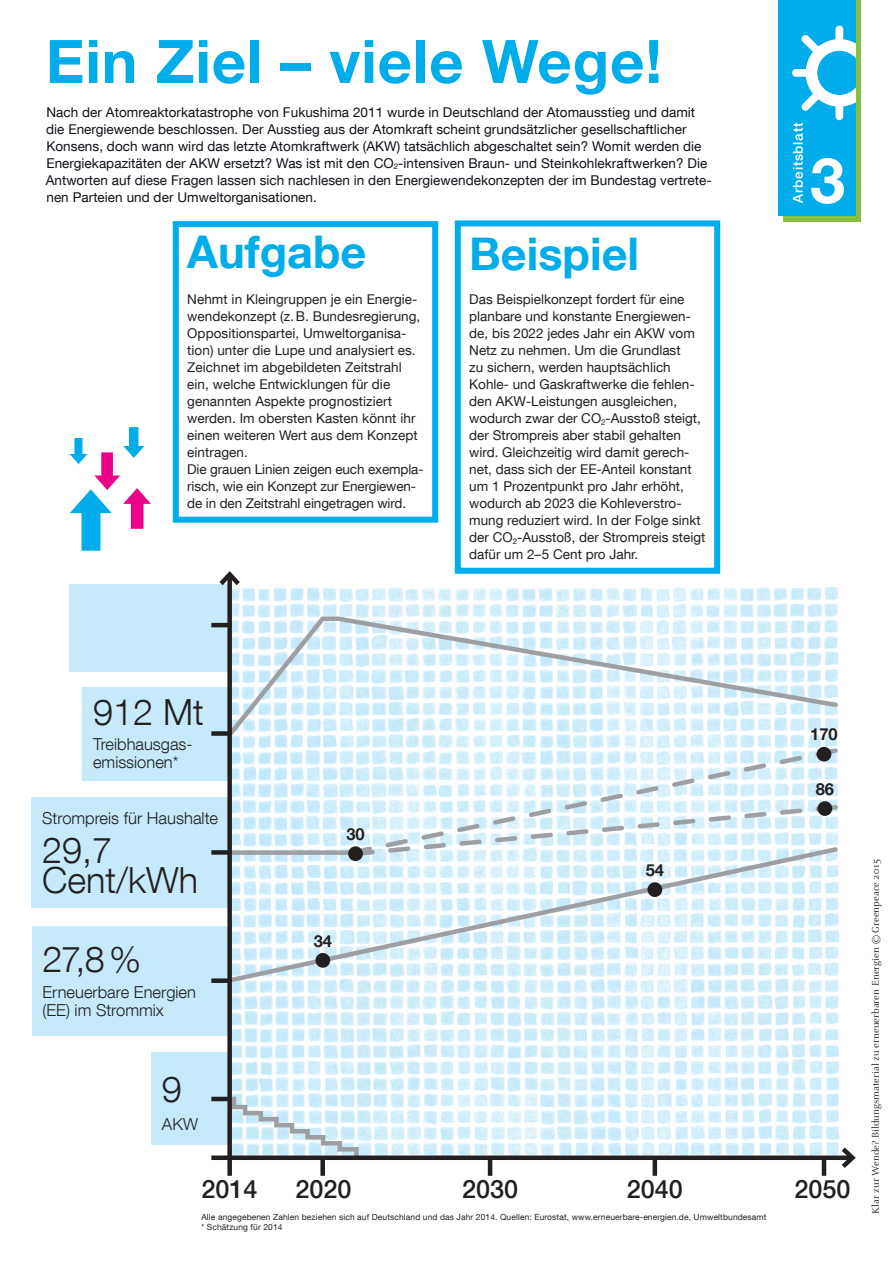
<style>
.page{position:relative;width:893px;height:1263px;background:#fff}
.page>*{position:absolute;margin:0;border:0;box-sizing:border-box;transform-origin:0 0}
.t1{font:700 63.15px "Helvetica Neue LT Com";color:#fff}
.t2{font:700 60px "Helvetica Neue LT Com";letter-spacing:.015em;color:#00adea}
.t3{font:700 45px "Helvetica Neue LT Com";color:#00adea}
.t4{font:300 36px/29.4px "Helvetica Neue LT Com";color:#231f20}
.t5{font:500 25.2px "Helvetica Neue LT Com";color:#231f20}
.t6{font:300 16.65px "Helvetica Neue LT Com";color:#231f20}
.t7{font:300 16.5px/18px "Helvetica Neue LT Com";color:#231f20}
.t8{font:700 16.5px "Helvetica Neue LT Com";color:#231f20}
.t9{font:13.5px/17px "Helvetica Neue LT Com";color:#231f20}
.t10{font:13.5px/17px "Helvetica Neue LT Com";letter-spacing:.005em;color:#101118}
.t11{font:500 13.5px "Helvetica Neue LT Com";letter-spacing:.05em;color:#fff}
.t12{font:10.5px "Celeste";letter-spacing:.005em;color:#231f20}
.t13{font:8.4px/9.6px "Helvetica Neue LT Com";letter-spacing:.015em;color:#231f20}
.s1{font-size:16.5px}
</style>
<div class="page">
<img style="left:232px;top:587px;width:608px;height:568px">
<div style="left:783px;top:0;width:78px;height:221px;background:#84bf3e"></div>
<svg style="left:70px;top:427px;width:81px;height:124px"></svg>
<div style="left:173px;top:221px;width:265px;height:302px;border:6px solid #00adea"></div>
<div style="left:32px;top:926px;width:196px;height:109px;background:#c6eafa"></div>
<div style="left:151px;top:1052px;width:78px;height:93px;background:#c6eafa"></div>
<div style="left:82px;top:687px;width:148px;height:93px;background:#c6eafa"></div>
<div style="left:69px;top:585px;width:161px;height:87px;background:#c6eafa"></div>
<div style="left:32px;top:797px;width:198px;height:110px;background:#c6eafa"></div>
<hr style="left:211px;top:623px;width:20px;height:4px;background:#231f20">
<div style="left:778px;top:0;width:78px;height:216px;background:#00adea"></div>
<svg style="left:792px;top:26px;width:64px;height:94px"></svg>
<div style="left:455px;top:220px;width:265px;height:354px;border:6px solid #00adea"></div>
<svg style="left:232px;top:844px;width:608px;height:141px"></svg>
<svg style="left:224px;top:614px;width:616px;height:126px"></svg>
<div style="left:231px;top:850px;width:122px;height:5px;background:#9d9fa2"></div>
<svg style="left:347px;top:745px;width:493px;height:113px"></svg>
<svg style="left:350px;top:802px;width:490px;height:57px"></svg>
<div style="left:348px;top:846px;width:15px;height:15px;background:#231f20;border-radius:50%"></div>
<div style="left:315px;top:953px;width:15px;height:15px;background:#231f20;border-radius:50%"></div>
<div style="left:647px;top:882px;width:15px;height:15px;background:#231f20;border-radius:50%"></div>
<div style="left:817px;top:747px;width:14px;height:14px;background:#231f20;border-radius:50%"></div>
<div style="left:817px;top:801px;width:15px;height:15px;background:#231f20;border-radius:50%"></div>
<div style="left:211px;top:731px;width:21px;height:5px;background:#231f20"></div>
<div style="left:211px;top:850px;width:20px;height:5px;background:#231f20"></div>
<div style="left:211px;top:978px;width:20px;height:5px;background:#231f20"></div>
<svg style="left:232px;top:1092px;width:129px;height:63px"></svg>
<div style="left:211px;top:1155px;width:641px;height:5px;background:#231f20"></div>
<svg style="left:837px;top:1143px;width:19px;height:25px"></svg>
<hr style="left:211px;top:1097px;width:20px;height:4px;background:#231f20">
<div style="left:227px;top:574px;width:5px;height:602px;background:#231f20"></div>
<svg style="left:215px;top:571px;width:30px;height:19px"></svg>
<div style="left:320px;top:1158px;width:5px;height:18px;background:#231f20"></div>
<hr style="left:488px;top:1158px;width:4px;height:18px;background:#231f20">
<hr style="left:653px;top:1158px;width:4px;height:18px;background:#231f20">
<hr style="left:822px;top:1158px;width:4px;height:18px;background:#231f20">
<h2 class="t2" style="left:46px;top:24px;width:618px">Ein Ziel – viele Wege!</h2>
<p class="t10" style="left:46px;top:103px;width:668px">Nach der Atomreaktorkatastrophe von Fukushima 2011 wurde in Deutschland der Atomausstieg und damit die Energiewende beschlossen. Der Ausstieg aus der Atomkraft scheint grundsätzlicher gesellschaftlicher Konsens, doch wann wird das letzte Atomkraftwerk (AKW) tatsächlich abgeschaltet sein? Womit werden die Energiekapazitäten der AKW ersetzt? Was ist mit den CO<sub>2</sub>-intensiven Braun- und Steinkohlekraftwerken? Die Antworten auf diese Fragen lassen sich nachlesen in den Energiewendekonzepten der im Bundestag vertrete&shy;nen Parteien und der Umweltorganisationen.</p>
<h3 class="t3" style="left:187px;top:223px;width:181px">Aufgabe</h3>
<p class="t9" style="left:187px;top:290px;width:238px">Nehmt in Kleingruppen je ein Energie&shy;wendekonzept (z.B. Bundesregierung, Oppositionspartei, Umweltorganisa&shy;tion) unter die Lupe und analysiert es.<br>Zeichnet im abgebildeten Zeitstrahl ein, welche Entwicklungen für die genannten Aspekte prognostiziert werden. Im obersten Kasten könnt ihr einen weiteren Wert aus dem Konzept eintragen.<br>Die grauen Linien zeigen euch exempla&shy;risch, wie ein Konzept zur Energiewen&shy;de in den Zeitstrahl eingetragen wird.</p>
<h3 class="t3" style="left:469px;top:226px;width:171px">Beispiel</h3>
<p class="t9" style="left:469px;top:290px;width:238px">Das Beispielkonzept fordert für eine planbare und konstante Energiewen&shy;de, bis 2022 jedes Jahr ein AKW vom Netz zu nehmen. Um die Grundlast<br>zu sichern, werden hauptsächlich Kohle- und Gaskraftwerke die fehlen&shy;den AKW-Leistungen ausgleichen, wodurch zwar der CO<sub>2</sub>-Ausstoß steigt, der Strompreis aber stabil gehalten wird. Gleichzeitig wird damit gerech&shy;net, dass sich der EE-Anteil konstant um 1 Prozentpunkt pro Jahr erhöht, wodurch ab 2023 die Kohleverstro&shy;mung reduziert wird. In der Folge sinkt der CO<sub>2</sub>-Ausstoß, der Strompreis steigt dafür um 2–5 Cent pro Jahr.</p>
<p class="t11" style="left:790px;top:203px;width:82px;rotate:-90deg">Arbeitsblatt</p>
<h1 class="t1" style="left:810px;top:141px;width:37px">3</h1>
<h3 class="t4" style="left:93px;top:697px;width:112px">912 Mt</h3>
<p class="t7" style="left:93px;top:735px;width:101px">Treibhausgas&shy;emissionen*</p>
<p class="t6" style="left:42px;top:808px;width:178px"><span class="s1">Strompreis</span> für Haushalte</p>
<h3 class="t4" style="left:42px;top:835px;width:157px">29,7<br>Cent/kWh</h3>
<h3 class="t4" style="left:43px;top:944px;width:100px">27,8 %</h3>
<p class="t7" style="left:43px;top:982px;width:155px">Erneuerbare Energien (EE) im Strommix</p>
<h3 class="t4" style="left:162px;top:1074px;width:22px">9</h3>
<p class="t7" style="left:162px;top:1115px;width:38px">AKW</p>
<p class="t8" style="left:346px;top:824px;width:20px">30</p>
<p class="t8" style="left:314px;top:930px;width:20px">34</p>
<p class="t8" style="left:646px;top:859px;width:20px">54</p>
<p class="t8" style="left:810px;top:724px;width:29px">170</p>
<p class="t8" style="left:816px;top:778px;width:20px">86</p>
<h3 class="t5" style="left:201px;top:1173px;width:58px">2014</h3>
<h3 class="t5" style="left:296px;top:1173px;width:58px">2020</h3>
<h3 class="t5" style="left:462px;top:1173px;width:58px">2030</h3>
<h3 class="t5" style="left:627px;top:1173px;width:58px">2040</h3>
<h3 class="t5" style="left:794px;top:1173px;width:58px">2050</h3>
<p class="t13" style="left:201px;top:1212px;width:567px">Alle angegebenen Zahlen beziehen sich auf Deutschland und das Jahr 2014. Quellen: Eurostat, www.erneuerbare-energien.de, Umweltbundesamt * Schätzung für 2014</p>
<p class="t12" style="left:870px;top:1214px;width:357px;rotate:-90deg">Klar zur Wende? Bildungsmaterial zu erneuerbaren Energien © Greenpeace 2015</p>
</div>
